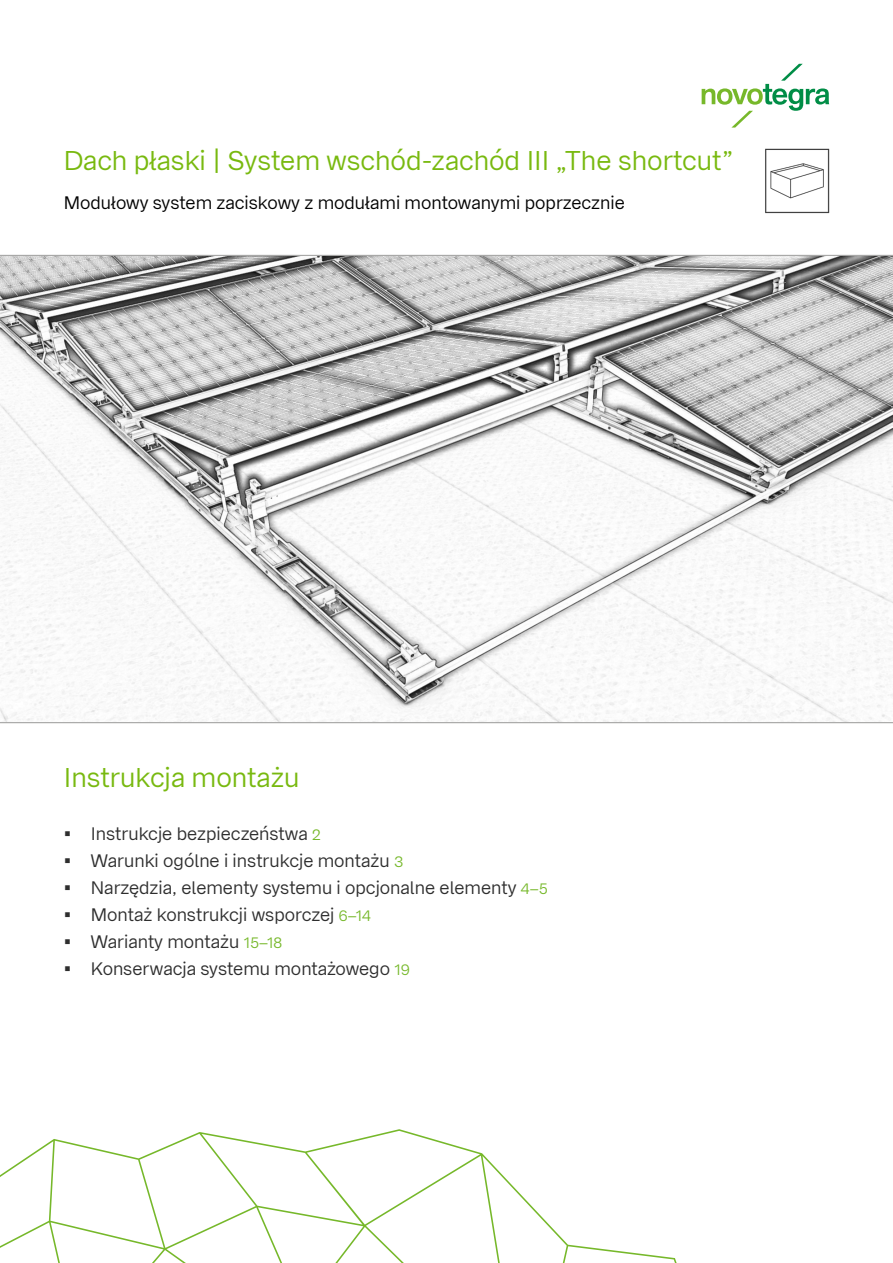
<style>
.page{position:relative;width:893px;height:1263px;background:#fff}
.page>*{position:absolute;margin:0;border:0;box-sizing:border-box;transform-origin:0 0}
.t1{font:27px "Bay Wa Sans";color:#78b90f}
.t2{font:18px "Bay Wa Sans";color:#2e2e2e}
.t3{font:18px "Bay Wa Sans";color:#000}
.s1{font-size:15px;color:#76b82a}
</style>
<div class="page">
<img style="left:765px;top:148px;width:65px;height:66px">
<svg style="left:0;top:255px;width:893px;height:468px"></svg>
<svg style="left:0;top:1129px;width:677px;height:134px"></svg>
<svg style="left:702px;top:64px;width:127px;height:64px"></svg>
<h1 class="t1" style="left:64px;top:145px;width:671px">Dach płaski | System wschód-zachód III „The shortcut”</h1>
<p class="t3" style="left:64px;top:192px;width:562px">Modułowy system zaciskowy z modułami montowanymi poprzecznie</p>
<h1 class="t1" style="left:64px;top:761px;width:237px">Instrukcja montażu</h1>
<p class="t2" style="left:64px;top:822px;width:258px">• Instrukcje bezpieczeństwa <span class="s1">2</span></p>
<p class="t2" style="left:64px;top:849px;width:341px">• Warunki ogólne i instrukcje montażu <span class="s1">3</span></p>
<p class="t2" style="left:64px;top:876px;width:486px">• Narzędzia, elementy systemu i opcjonalne elementy <span class="s1">4–5</span></p>
<p class="t2" style="left:64px;top:903px;width:309px">• Montaż konstrukcji wsporczej <span class="s1">6–14</span></p>
<p class="t2" style="left:64px;top:930px;width:220px">• Warianty montażu <span class="s1">15–18</span></p>
<p class="t2" style="left:64px;top:957px;width:348px">• Konserwacja systemu montażowego <span class="s1">19</span></p>
</div>
